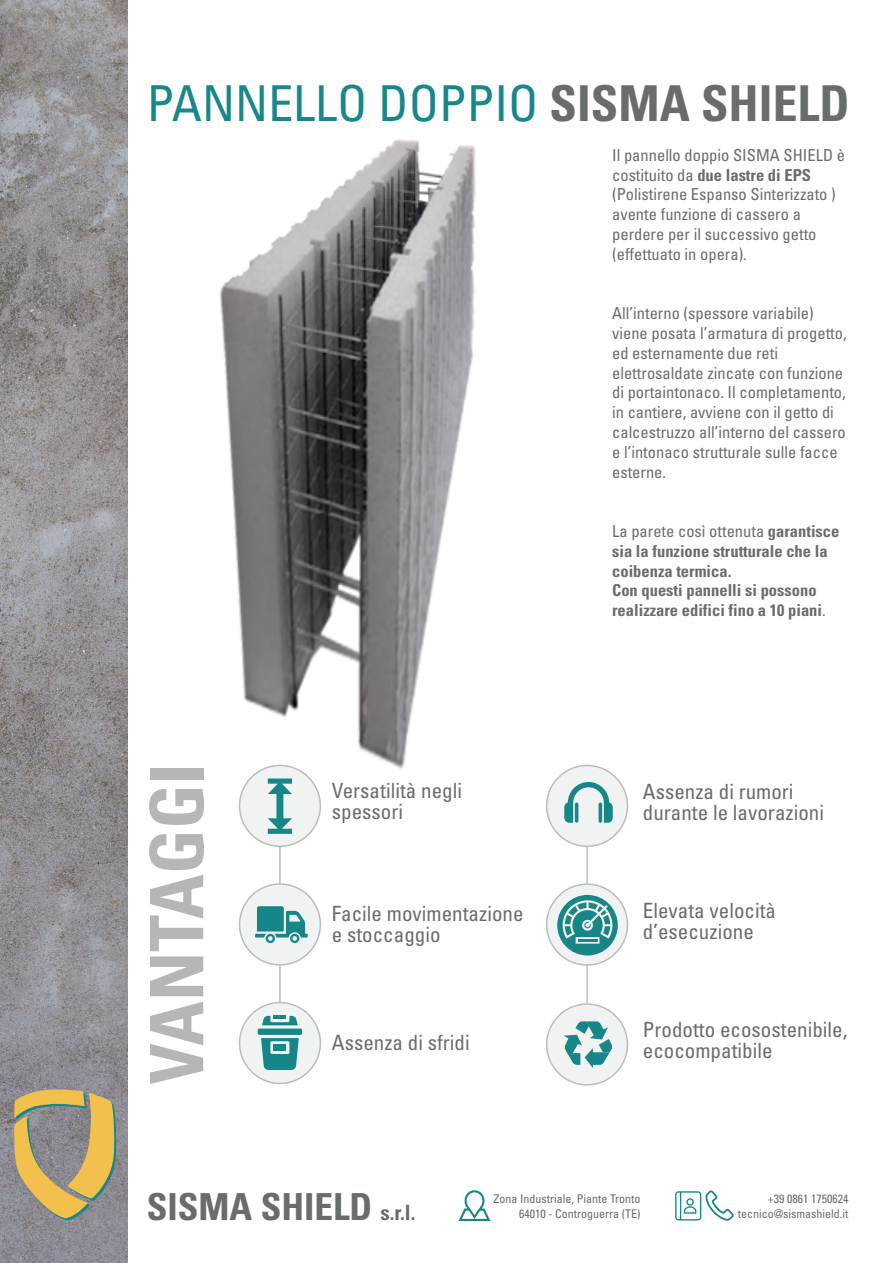
<style>
.page{position:relative;width:893px;height:1263px;background:#fff}
.page>*{position:absolute;margin:0;border:0;box-sizing:border-box;transform-origin:0 0}
.t1{font:700 condensed 73.65px "Univers";color:#b4b6b7}
.t2{font:condensed 49.5px "Univers";color:#18878a}
.t3{font:700 condensed 37.2px "Univers";color:#686c6d}
.t4{font:condensed 21px/21px "Univers";color:#686c6d}
.t5{font:condensed 16.5px/19.8px "Univers";color:#686c6d}
.t6{font:700 condensed 16.5px/19.8px "Univers";color:#686c6d}
.t7{font:condensed 12px/15px "Univers";color:#686c6d;text-align:right}
.s1{font-weight:700;color:#686c6d}
.s2{font-weight:700}
.s3{font-weight:400}
.s4{font-size:21px}
</style>
<div class="page">
<img style="left:220px;top:139px;width:342px;height:684px">
<div style="left:547px;top:765px;width:80px;height:81px;background:#f1f3f2;border-radius:50%"></div>
<div style="left:546px;top:765px;width:82px;height:82px;border:2px solid #bbbdbd;border-radius:50%"></div>
<div style="left:547px;top:884px;width:80px;height:81px;background:#f1f3f2;border-radius:50%"></div>
<div style="left:546px;top:883px;width:82px;height:83px;border:2px solid #bbbdbd;border-radius:50%"></div>
<div style="left:547px;top:1004px;width:80px;height:81px;background:#f1f3f2;border-radius:50%"></div>
<div style="left:546px;top:1003px;width:82px;height:82px;border:2px solid #bbbdbd;border-radius:50%"></div>
<div style="left:240px;top:1003px;width:80px;height:80px;background:#f1f3f2;border-radius:50%"></div>
<div style="left:239px;top:1002px;width:82px;height:82px;border:2px solid #bbbdbd;border-radius:50%"></div>
<div style="left:240px;top:884px;width:80px;height:81px;background:#f1f3f2;border-radius:50%"></div>
<div style="left:239px;top:883px;width:82px;height:82px;border:2px solid #bbbdbd;border-radius:50%"></div>
<svg style="left:255px;top:906px;width:53px;height:37px"></svg>
<svg style="left:261px;top:1038px;width:38px;height:32px"></svg>
<div style="left:258px;top:1028px;width:44px;height:7px;background:#178689;border-radius:2px"></div>
<svg style="left:262px;top:1016px;width:36px;height:9px"></svg>
<svg style="left:564px;top:782px;width:49px;height:41px"></svg>
<hr style="left:599px;top:802px;width:3px;height:21px;background:#178689;border-radius:2px">
<svg style="left:557px;top:895px;width:61px;height:60px"></svg>
<div style="left:240px;top:765px;width:80px;height:81px;background:#f1f3f2;border-radius:50%"></div>
<div style="left:239px;top:765px;width:82px;height:82px;border:2px solid #bbbdbd;border-radius:50%"></div>
<hr style="left:279px;top:846px;width:2px;height:38px;background:#bbbdbd">
<hr style="left:586px;top:846px;width:2px;height:38px;background:#bbbdbd">
<hr style="left:586px;top:965px;width:2px;height:38px;background:#bbbdbd">
<hr style="left:279px;top:965px;width:2px;height:38px;background:#bbbdbd">
<svg style="left:564px;top:1021px;width:48px;height:47px"></svg>
<svg style="left:268px;top:778px;width:24px;height:56px"></svg>
<img style="left:0;top:0;width:127px;height:1263px">
<svg style="left:458px;top:1190px;width:33px;height:31px"></svg>
<svg style="left:14px;top:1089px;width:102px;height:131px;background:#b4a071"></svg>
<svg style="left:675px;top:1190px;width:59px;height:31px"></svg>
<h2 class="t2" style="left:147px;top:72px;width:704px">PANNELLO DOPPIO <span class="s1">SISMA SHIELD</span></h2>
<p class="t5" style="left:612px;top:145px;width:234px">Il pannello doppio SISMA SHIELD è costituito da <span class="s2">due lastre di EPS </span>(Polistirene Espanso Sinterizzato ) avente funzione di cassero a perdere per il successivo getto (effettuato in opera).</p>
<p class="t5" style="left:612px;top:303px;width:236px">All’interno (spessore variabile) viene posata l’armatura di progetto, ed esternamente due reti elettrosaldate zincate con funzione di portaintonaco. Il completamento, in cantiere, avviene con il getto di calcestruzzo all’interno del cassero e l’intonaco strutturale sulle facce esterne.</p>
<h1 class="t1" style="left:132px;top:1084px;width:322px;rotate:-90deg">VANTAGGI</h1>
<p class="t4" style="left:332px;top:780px;width:132px">Versatilità negli spessori</p>
<p class="t4" style="left:332px;top:902px;width:193px">Facile movimentazione e stoccaggio</p>
<p class="t4" style="left:332px;top:1032px;width:139px">Assenza di sfridi</p>
<p class="t6" style="left:612px;top:521px;width:229px"><span class="s3">La parete così ottenuta</span> garantisce sia la funzione strutturale che la coibenza termica.<br>Con questi pannelli si possono realizzare edifici fino a 10 piani<span class="s3">.</span></p>
<p class="t4" style="left:643px;top:780px;width:183px">Assenza di rumori durante le lavorazioni</p>
<p class="t4" style="left:643px;top:900px;width:135px">Elevata velocità d’esecuzione</p>
<p class="t4" style="left:643px;top:1018px;width:206px">Prodotto ecosostenibile, ecocompatibile</p>
<h3 class="t3" style="left:147px;top:1184px;width:270px">SISMA SHIELD <span class="s4">s.r.l.</span></h3>
<p class="t7" style="left:493px;top:1191px;width:149px">Zona Industriale, Piante Tronto<br>64010 - Controguerra (TE)</p>
<p class="t7" style="left:768px;top:1191px;width:82px">+39 0861 1750624</p>
<p class="t7" style="left:738px;top:1206px;width:112px">tecnico@sismashield.it</p>
</div>
